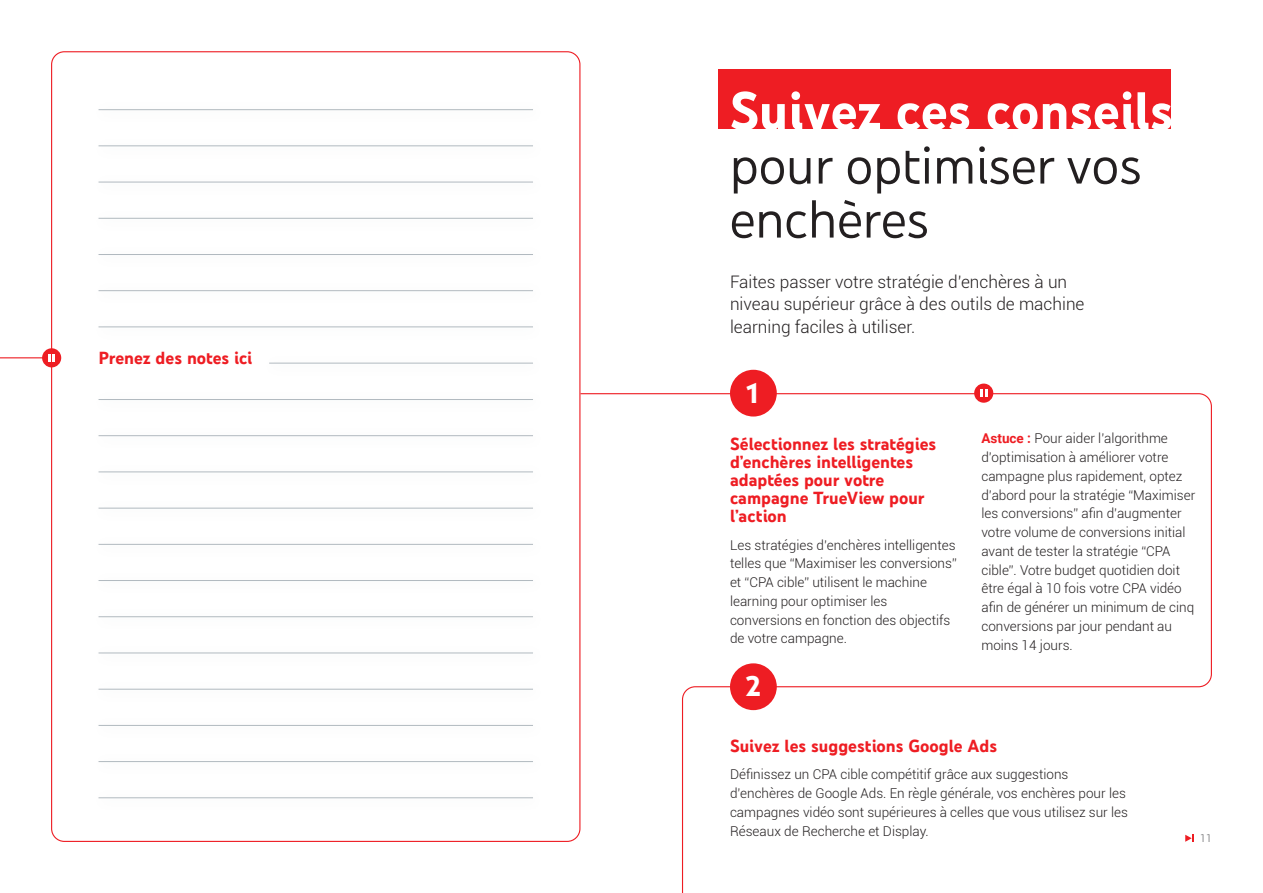
<style>
.page{position:relative;width:1263px;height:893px;background:#fff}
.page>*{position:absolute;margin:0;border:0;box-sizing:border-box;transform-origin:0 0}
.New_Header{font:54.75px/54px "You Tube Sans";color:#231f20}
.Step{font:700 29.1px "You Tube Sans";color:#fff}
.New_Step{font:700 18px/18px "You Tube Sans";color:#ee1d23}
.New_intro{font:300 17.25px/22.5px "Roboto";color:#231f20}
.Body{font:300 13.5px/18.8px "Roboto";color:#231f20}
.YT_1{font:300 10.5px "Roboto";color:#57585a}
.s1{font-weight:700;color:#fff}
.s2{font-weight:700;color:#ee1d23}
</style>
<div class="page">
<div style="left:718px;top:70px;width:452px;height:59px;background:#ee1d23"></div>
<svg style="left:579px;top:393px;width:633px;height:500px"></svg>
<div style="left:42px;top:348px;width:19px;height:19px;background:#ee1d23;border-radius:50%"></div>
<svg style="left:48px;top:354px;width:7px;height:8px"></svg>
<hr style="left:99px;top:109px;width:434px;height:1px;background:#b1b9bf">
<hr style="left:99px;top:399px;width:434px;height:1px;background:#b1b9bf">
<hr style="left:99px;top:254px;width:434px;height:1px;background:#b1b9bf">
<hr style="left:99px;top:544px;width:434px;height:1px;background:#b1b9bf">
<hr style="left:99px;top:182px;width:434px;height:1px;background:#b1b9bf">
<hr style="left:99px;top:471px;width:434px;height:1px;background:#b1b9bf">
<hr style="left:99px;top:326px;width:434px;height:1px;background:#b1b9bf">
<hr style="left:99px;top:145px;width:434px;height:1px;background:#b1b9bf">
<hr style="left:99px;top:435px;width:434px;height:1px;background:#b1b9bf">
<hr style="left:99px;top:290px;width:434px;height:1px;background:#b1b9bf">
<hr style="left:99px;top:218px;width:434px;height:1px;background:#b1b9bf">
<hr style="left:99px;top:508px;width:434px;height:1px;background:#b1b9bf">
<hr style="left:269px;top:363px;width:264px;height:1px;background:#b1b9bf">
<hr style="left:0;top:357px;width:43px;height:1px;background:#ee1d23">
<hr style="left:99px;top:725px;width:434px;height:1px;background:#b1b9bf">
<hr style="left:99px;top:616px;width:434px;height:1px;background:#b1b9bf">
<hr style="left:99px;top:797px;width:434px;height:1px;background:#b1b9bf">
<hr style="left:99px;top:580px;width:434px;height:1px;background:#b1b9bf">
<hr style="left:99px;top:761px;width:434px;height:1px;background:#b1b9bf">
<hr style="left:99px;top:689px;width:434px;height:1px;background:#b1b9bf">
<hr style="left:99px;top:652px;width:434px;height:1px;background:#b1b9bf">
<div style="left:730px;top:370px;width:47px;height:46px;background:#ee1d23;border-radius:50%"></div>
<div style="left:730px;top:663px;width:47px;height:47px;background:#ee1d23;border-radius:50%"></div>
<div style="left:974px;top:384px;width:19px;height:19px;background:#ee1d23;border-radius:50%"></div>
<svg style="left:980px;top:389px;width:7px;height:8px"></svg>
<svg style="left:1185px;top:835px;width:9px;height:7px"></svg>
<p class="New_Step" style="left:99px;top:347px;width:155px">Prenez des notes ici</p>
<p class="New_Header" style="left:730px;top:79px;width:445px"><span class="s1">Suivez ces conseils </span>pour optimiser vos enchères</p>
<p class="New_intro" style="left:730px;top:270px;width:356px">Faites passer votre stratégie d’enchères à un niveau supérieur grâce à des outils de machine learning faciles à utiliser.</p>
<p class="Step" style="left:746px;top:369px;width:13px">1</p>
<p class="New_Step" style="left:730px;top:434px;width:208px">Sélectionnez les stratégies d’enchères intelligentes adaptées pour votre campagne TrueView pour l’action</p>
<p class="Body" style="left:730px;top:535px;width:228px">Les stratégies d’enchères intelligentes telles que “Maximiser les conversions” et “CPA cible” utilisent le machine learning pour optimiser les conversions en fonction des objectifs de votre campagne.</p>
<p class="Step" style="left:746px;top:663px;width:16px">2</p>
<p class="Body" style="left:981px;top:429px;width:215px"><span class="s2">Astuce :</span> Pour aider l’algorithme d’optimisation à améliorer votre campagne plus rapidement, optez d’abord pour la stratégie “Maximiser les conversions” afin d’augmenter votre volume de conversions initial avant de tester la stratégie “CPA cible”. Votre budget quotidien doit être égal à 10 fois votre CPA vidéo afin de générer un minimum de cinq conversions par jour pendant au moins 14 jours.</p>
<p class="New_Step" style="left:730px;top:735px;width:269px">Suivez les suggestions Google Ads</p>
<p class="Body" style="left:730px;top:765px;width:399px">Définissez un CPA cible compétitif grâce aux suggestions d’enchères de Google Ads. En règle générale, vos enchères pour les campagnes vidéo sont supérieures à celles que vous utilisez sur les Réseaux de Recherche et Display.</p>
<p class="YT_1" style="left:1200px;top:831px;width:13px">11</p>
</div>
